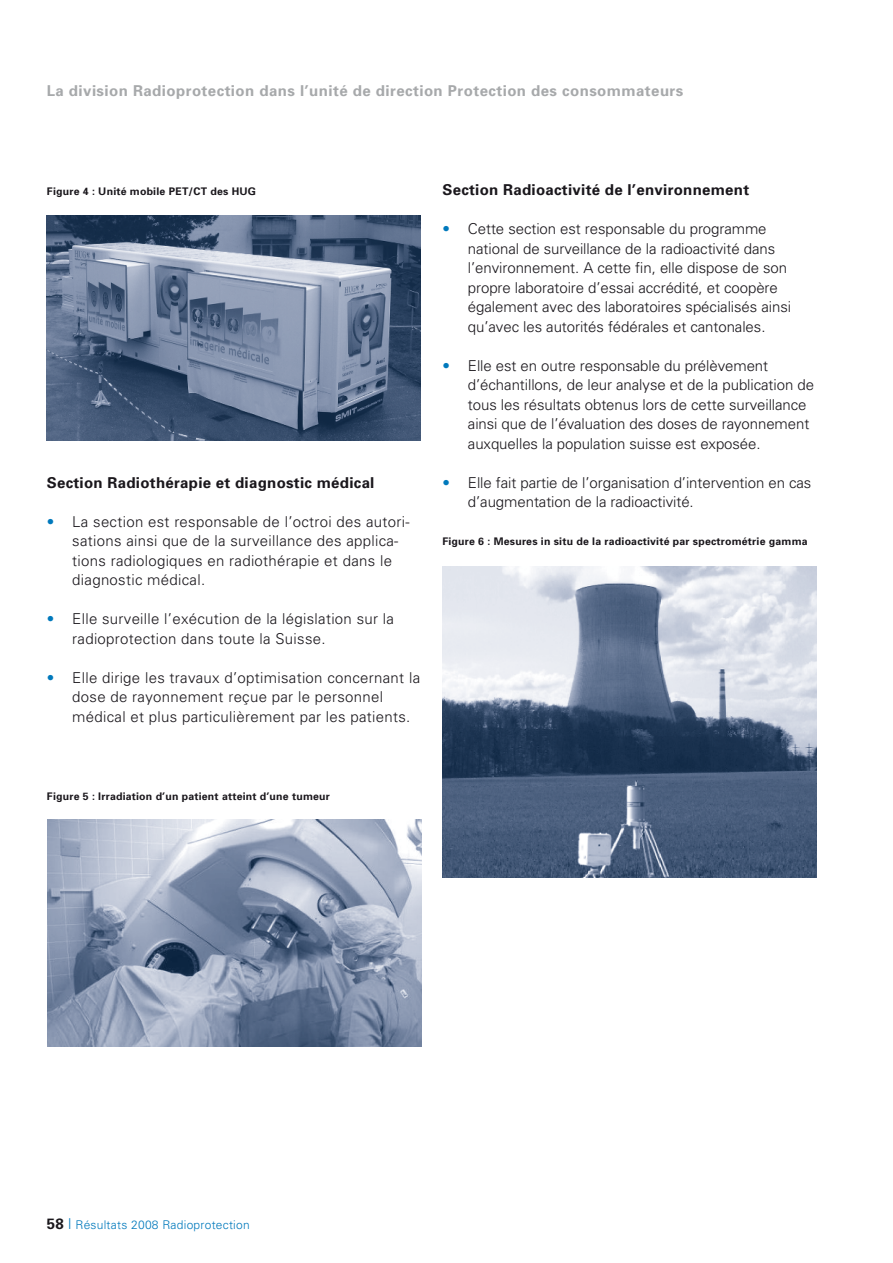
<style>
.page{position:relative;width:893px;height:1263px;background:#fff}
.page>*{position:absolute;margin:0;border:0;box-sizing:border-box;transform-origin:0 0}
.t1{font:300 15px/19.5px "Univers";letter-spacing:-.005em;color:#1a171c}
.t2{font:300 15px/19.5px "Univers";letter-spacing:.02em;color:#1a171c}
.t3{font:700 15px "Univers";letter-spacing:.02em;color:#1a171c}
.t4{font:700 15px "Univers";letter-spacing:.03em;color:#a7a9ab}
.t5{font:300 12px "Univers";letter-spacing:.02em;color:#0079bc}
.t6{font:700 10.5px "Univers";letter-spacing:.02em;color:#1a171c}
.s1{color:#0079bc}
.s2{font-weight:700;font-size:15px;color:#1a171c}
.s3{font-size:15px}
</style>
<div class="page">
<img style="left:47px;top:215px;width:374px;height:226px">
<img style="left:47px;top:820px;width:374px;height:226px">
<img style="left:442px;top:566px;width:374px;height:312px">
<p class="t4" style="left:47px;top:81px;width:638px">La division Radioprotection dans l’unité de direction Protection des consommateurs</p>
<p class="t6" style="left:47px;top:184px;width:211px">Figure 4 : Unité mobile PET/CT des HUG</p>
<p class="t3" style="left:47px;top:473px;width:329px">Section Radiothérapie et diagnostic médical</p>
<p class="t2" style="left:72px;top:511px;width:339px;text-indent:-26px"><span class="s1">•</span> La section est responsable de l’octroi des autori&shy;sations ainsi que de la surveillance des applica&shy;tions radiologiques en radiothérapie et dans le diagnostic médical.</p>
<p class="t2" style="left:72px;top:609px;width:323px;text-indent:-26px"><span class="s1">•</span> Elle surveille l’exécution de la législation sur la radioprotection dans toute la Suisse.</p>
<p class="t2" style="left:72px;top:667px;width:349px;text-indent:-26px"><span class="s1">•</span> Elle dirige les travaux d’optimisation concernant la dose de rayonnement reçue par le personnel médical et plus particulièrement par les patients.</p>
<p class="t3" style="left:442px;top:180px;width:308px">Section Radioactivité de l’environnement</p>
<p class="t1" style="left:468px;top:219px;width:325px;text-indent:-26px"><span class="s1">•</span> Cette section est responsable du programme national de surveillance de la radioactivité dans l’environnement. A cette fin, elle dispose de son propre laboratoire d’essai accrédité, et coopère également avec des laboratoires spécialisés ainsi qu’avec les autorités fédérales et cantonales.</p>
<p class="t1" style="left:468px;top:355px;width:348px;text-indent:-26px"><span class="s1">•</span> Elle est en outre responsable du prélèvement d’échantillons, de leur analyse et de la publication de tous les résultats obtenus lors de cette surveillance ainsi que de l’évaluation des doses de rayonnement auxquelles la population suisse est exposée.</p>
<p class="t1" style="left:468px;top:472px;width:345px;text-indent:-26px"><span class="s1">•</span> Elle fait partie de l’organisation d’intervention en cas d’augmentation de la radioactivité.</p>
<p class="t6" style="left:442px;top:534px;width:367px">Figure 6 : Mesures in situ de la radioactivité par spectrométrie gamma</p>
<p class="t6" style="left:47px;top:789px;width:284px">Figure 5 : Irradiation d’un patient atteint d’une tumeur</p>
<p class="t5" style="left:47px;top:1217px;width:205px"><span class="s2">58</span> <span class="s3">|</span> Résultats 2008 Radioprotection</p>
</div>
